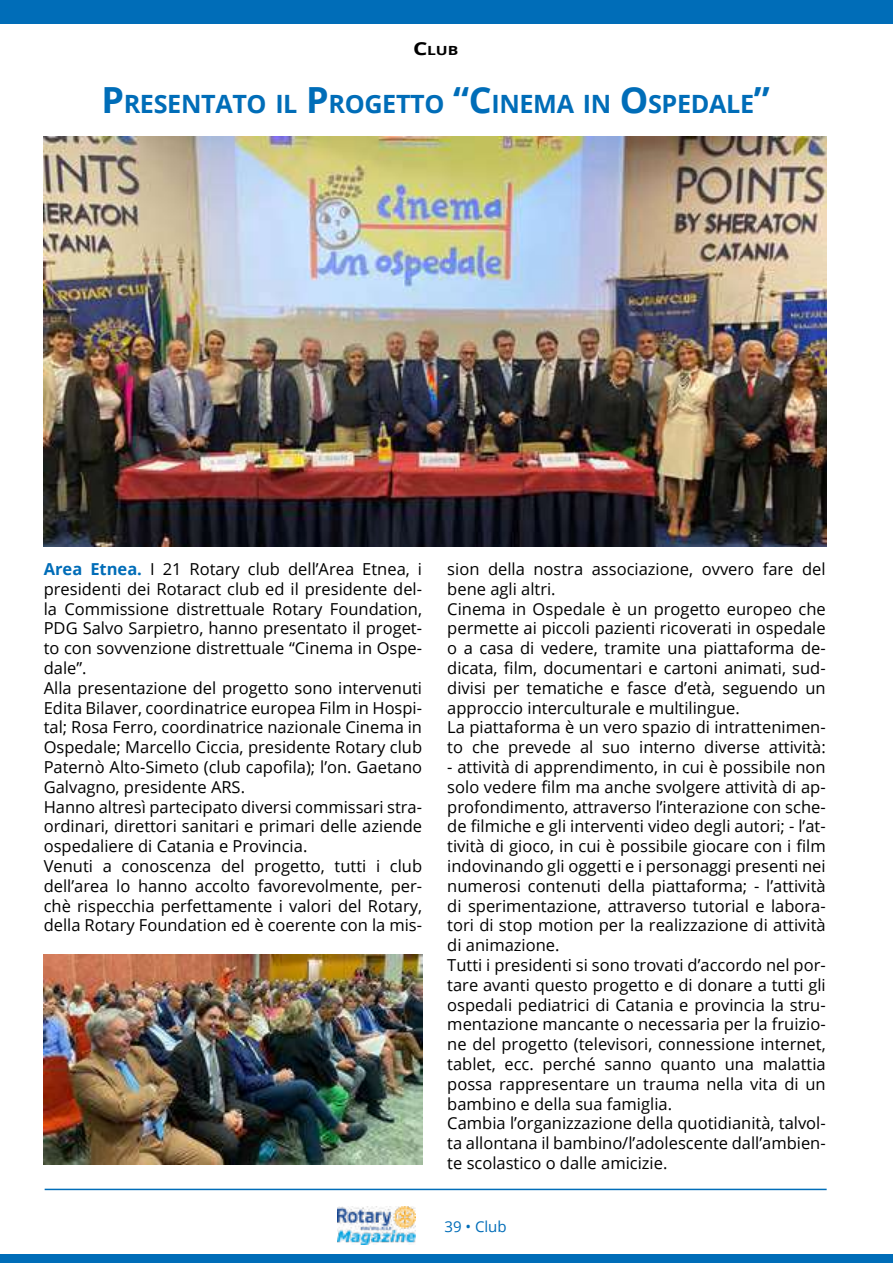
<style>
.page{position:relative;width:893px;height:1263px;background:#fff}
.page>*{position:absolute;margin:0;border:0;box-sizing:border-box;transform-origin:0 0}
.t1{font:700 25.2px "Open Sans";letter-spacing:-.015em;color:#006db8}
.t2{font:16.5px/19.8px "Open Sans";color:#000}
.t3{font:15px "Open Sans";color:#006db8}
.t4{font:700 12.6px "Open Sans";color:#000;scale:1.25 1}
.s1{font-size:18px}
.s2{font-size:36px}
.s3{font-weight:700;color:#006db8}
</style>
<div class="page">
<img style="left:337px;top:1206px;width:79px;height:39px">
<hr style="left:45px;top:1189px;width:782px;height:1px;background:#006db8">
<div style="left:0;top:1254px;width:893px;height:9px;background:#006db8"></div>
<div style="left:0;top:0;width:893px;height:23px;background:#006db8"></div>
<img style="left:44px;top:137px;width:782px;height:409px">
<img style="left:44px;top:954px;width:378px;height:210px">
<p class="t4" style="left:413px;top:42px;width:38px"><span class="s1">C</span>LUB</p>
<h1 class="t1" style="left:101px;top:86px;width:670px"><span class="s2">P</span>RESENTATO IL <span class="s2">P</span>ROGETTO <span class="s2">“C</span>INEMA IN <span class="s2">O</span>SPEDALE<span class="s2">”</span></h1>
<p class="t2" style="left:44px;top:559px;width:380px"><span class="s3">Area Etnea.</span> I 21 Rotary club dell’Area Etnea, i presidenti dei Rotaract club ed il presidente del&shy;la Commissione distrettuale Rotary Foundation, PDG Salvo Sarpietro, hanno presentato il proget&shy;to con sovvenzione distrettuale “Cinema in Ospe&shy;dale”.<br>Alla presentazione del progetto sono intervenuti Edita Bilaver, coordinatrice europea Film in Hospi&shy;tal; Rosa Ferro, coordinatrice nazionale Cinema in Ospedale; Marcello Ciccia, presidente Rotary club Paternò Alto-Simeto (club capofila); l’on. Gaetano Galvagno, presidente ARS.<br>Hanno altresì partecipato diversi commissari stra&shy;ordinari, direttori sanitari e primari delle aziende ospedaliere di Catania e Provincia.<br>Venuti a conoscenza del progetto, tutti i club dell’area lo hanno accolto favorevolmente, per&shy;chè rispecchia perfettamente i valori del Rotary, della Rotary Foundation ed è coerente con la mis-</p>
<p class="t2" style="left:447px;top:559px;width:380px">sion della nostra associazione, ovvero fare del bene agli altri.<br>Cinema in Ospedale è un progetto europeo che permette ai piccoli pazienti ricoverati in ospedale o a casa di vedere, tramite una piattaforma de&shy;dicata, film, documentari e cartoni animati, sud&shy;divisi per tematiche e fasce d’età, seguendo un approccio interculturale e multilingue.<br>La piattaforma è un vero spazio di intrattenimen&shy;to che prevede al suo interno diverse attività:</p>
<p class="t2" style="left:447px;top:757px;width:380px">- attività di apprendimento, in cui è possibile non solo vedere film ma anche svolgere attività di ap&shy;profondimento, attraverso l’interazione con sche&shy;de filmiche e gli interventi video degli autori; - l’at&shy;tività di gioco, in cui è possibile giocare con i film indovinando gli oggetti e i personaggi presenti nei numerosi contenuti della piattaforma; - l’attività di sperimentazione, attraverso tutorial e labora&shy;tori di stop motion per la realizzazione di attività di animazione.<br>Tutti i presidenti si sono trovati d’accordo nel por&shy;tare avanti questo progetto e di donare a tutti gli ospedali pediatrici di Catania e provincia la stru&shy;mentazione mancante o necessaria per la fruizio&shy;ne del progetto (televisori, connessione internet, tablet, ecc. perché sanno quanto una malattia possa rappresentare un trauma nella vita di un bambino e della sua famiglia.<br>Cambia l’organizzazione della quotidianità, talvol&shy;ta allontana il bambino/l’adolescente dall’ambien&shy;te scolastico o dalle amicizie.</p>
<p class="t3" style="left:444px;top:1216px;width:64px">39 • Club</p>
</div>
